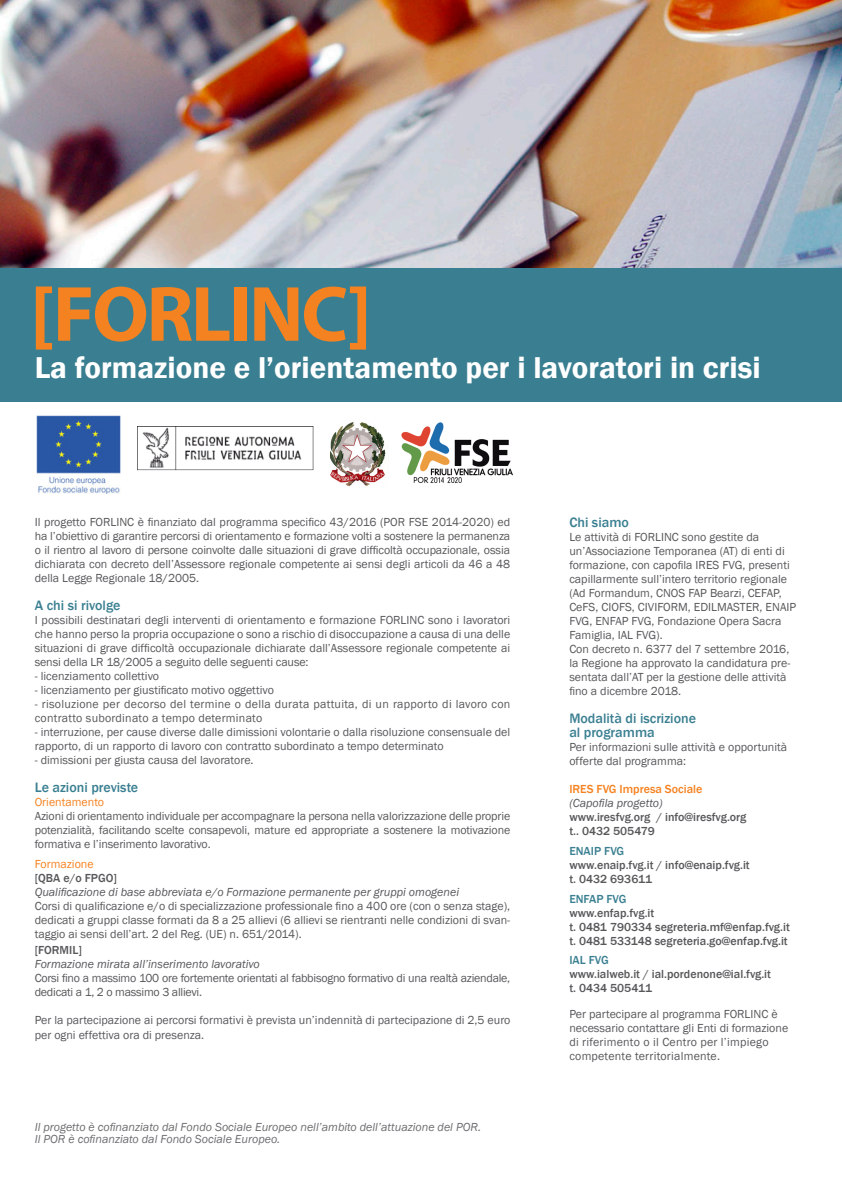
<style>
.page{position:relative;width:842px;height:1191px;background:#fff}
.page>*{position:absolute;margin:0;border:0;box-sizing:border-box;transform-origin:0 0}
.t1{font:700 79px "Myriad Pro";letter-spacing:-.03em;color:#f58220}
.t2{font:600 31px "Franklin Gothic";color:#fff}
.t3{font:500 14px "Franklin Gothic";color:#3a7f91}
.t4{font:12px/14px "Franklin Gothic";color:#57585a}
.t5{font:500 12px "Franklin Gothic";color:#57585a}
.t6{font:italic 12px "Franklin Gothic";color:#57585a}
.t7{font:italic 12px "Franklin Gothic";color:#6c6d70}
.t8{font:12px/14px "Franklin Gothic";letter-spacing:.02em;color:#57585a}
.t9{font:12px/14px "Franklin Gothic";letter-spacing:-.02em;color:#57585a}
.t10{font:12px "Franklin Gothic";color:#f58220}
.t11{font:500 12px "Franklin Gothic";color:#3a7f91}
.t12{font:500 12px "Franklin Gothic";color:#f58220}
</style>
<div class="page">
<img style="left:0;top:0;width:842px;height:268px">
<div style="left:0;top:268px;width:842px;height:134px;background:#3a7f91"></div>
<img style="left:36px;top:415px;width:85px;height:78px">
<img style="left:137px;top:426px;width:176px;height:44px">
<img style="left:330px;top:422px;width:56px;height:65px">
<img style="left:401px;top:422px;width:112px;height:61px">
<p class="t1" style="left:30px;top:262px;width:342px">[FORLINC]</p>
<p class="t2" style="left:35px;top:348px;width:727px">La formazione e l’orientamento per i lavoratori in crisi</p>
<p class="t4" style="left:35px;top:515px;width:477px;text-align:justify">Il progetto FORLINC è finanziato dal programma specifico 43/2016 (POR FSE 2014-2020) ed ha l’obiettivo di garantire percorsi di orientamento e formazione volti a sostenere la permanenza o il rientro al lavoro di persone coinvolte dalle situazioni di grave difficoltà occupazionale, ossia dichiarata con decreto dell’Assessore regionale competente ai sensi degli articoli da 46 a 48 della Legge Regionale 18/2005.</p>
<p class="t3" style="left:35px;top:596px;width:87px">A chi si rivolge</p>
<p class="t4" style="left:35px;top:613px;width:477px;text-align:justify">I possibili destinatari degli interventi di orientamento e formazione FORLINC sono i lavoratori che hanno perso la propria occupazione o sono a rischio di disoccupazione a causa di una delle situazioni di grave difficoltà occupazionale dichiarate dall’Assessore regionale competente ai sensi della LR 18/2005 a seguito delle seguenti cause:</p>
<p class="t4" style="left:35px;top:669px;width:126px">- licenziamento collettivo</p>
<p class="t4" style="left:35px;top:683px;width:241px">- licenziamento per giustificato motivo oggettivo</p>
<p class="t8" style="left:35px;top:697px;width:477px">- risoluzione per decorso del termine o della durata pattuita, di un rapporto di lavoro con contratto subordinato a tempo determinato</p>
<p class="t4" style="left:35px;top:725px;width:477px">- interruzione, per cause diverse dalle dimissioni volontarie o dalla risoluzione consensuale del rapporto, di un rapporto di lavoro con contratto subordinato a tempo determinato</p>
<p class="t4" style="left:35px;top:753px;width:220px">- dimissioni per giusta causa del lavoratore.</p>
<p class="t3" style="left:35px;top:778px;width:105px">Le azioni previste</p>
<p class="t10" style="left:35px;top:794px;width:71px">Orientamento</p>
<p class="t4" style="left:35px;top:809px;width:477px;text-align:justify">Azioni di orientamento individuale per accompagnare la persona nella valorizzazione delle proprie potenzialità, facilitando scelte consapevoli, mature ed appropriate a sostenere la motivazione formativa e l’inserimento lavorativo.</p>
<p class="t10" style="left:35px;top:856px;width:61px">Formazione</p>
<p class="t5" style="left:35px;top:870px;width:84px">[QBA e/o FPGO]</p>
<p class="t6" style="left:35px;top:884px;width:426px">Qualificazione di base abbreviata e/o Formazione permanente per gruppi omogenei</p>
<p class="t4" style="left:35px;top:898px;width:477px;text-align:justify">Corsi di qualificazione e/o di specializzazione professionale fino a 400 ore (con o senza stage), dedicati a gruppi classe formati da 8 a 25 allievi (6 allievi se rientranti nelle condizioni di svan&shy;taggio ai sensi dell’art. 2 del Reg. (UE) n. 651/2014).</p>
<p class="t5" style="left:35px;top:943px;width:49px">[FORMIL]</p>
<p class="t6" style="left:35px;top:957px;width:227px">Formazione mirata all’inserimento lavorativo</p>
<p class="t9" style="left:35px;top:971px;width:477px">Corsi fino a massimo 100 ore fortemente orientati al fabbisogno formativo di una realtà aziendale, dedicati a 1, 2 o massimo 3 allievi.</p>
<p class="t4" style="left:35px;top:1013px;width:477px;line-height:14.4px">Per la partecipazione ai percorsi formativi è prevista un’indennità di partecipazione di 2,5 euro per ogni effettiva ora di presenza.</p>
<p class="t7" style="left:35px;top:1119px;width:448px">Il progetto è cofinanziato dal Fondo Sociale Europeo nell’ambito dell’attuazione del POR.</p>
<p class="t7" style="left:35px;top:1131px;width:247px">Il POR è cofinanziato dal Fondo Sociale Europeo.</p>
<p class="t3" style="left:569px;top:514px;width:61px">Chi siamo</p>
<p class="t4" style="left:569px;top:530px;width:228px">Le attività di FORLINC sono gestite da un’Associazione Temporanea (AT) di enti di formazione, con capofila IRES FVG, presenti capillarmente sull’intero territorio regionale (Ad Formandum, CNOS FAP Bearzi, CEFAP, CeFS, CIOFS, CIVIFORM, EDILMASTER, ENAIP FVG, ENFAP FVG, Fondazione Opera Sacra Famiglia, IAL FVG).</p>
<p class="t4" style="left:569px;top:642px;width:222px">Con decreto n. 6377 del 7 settembre 2016, la Regione ha approvato la candidatura pre&shy;sentata dall’AT per la gestione delle attività fino a dicembre 2018.</p>
<p class="t3" style="left:569px;top:710px;width:128px">Modalità di iscrizione</p>
<p class="t3" style="left:569px;top:724px;width:87px">al programma</p>
<p class="t4" style="left:569px;top:740px;width:219px">Per informazioni sulle attività e opportunità offerte dal programma:</p>
<p class="t12" style="left:569px;top:782px;width:135px">IRES FVG Impresa Sociale</p>
<p class="t6" style="left:569px;top:795px;width:95px">(Capofila progetto)</p>
<p class="t5" style="left:569px;top:810px;width:179px">www.iresfvg.org / info@iresfvg.org</p>
<p class="t5" style="left:569px;top:824px;width:87px">t.. 0432 505479</p>
<p class="t11" style="left:569px;top:843px;width:56px">ENAIP FVG</p>
<p class="t5" style="left:569px;top:857px;width:182px">www.enaip.fvg.it / info@enaip.fvg.it</p>
<p class="t5" style="left:569px;top:871px;width:84px">t. 0432 693611</p>
<p class="t11" style="left:569px;top:891px;width:59px">ENFAP FVG</p>
<p class="t5" style="left:569px;top:905px;width:87px">www.enfap.fvg.it</p>
<p class="t5" style="left:569px;top:919px;width:222px">t. 0481 790334 segreteria.mf@enfap.fvg.it</p>
<p class="t5" style="left:569px;top:933px;width:220px">t. 0481 533148 segreteria.go@enfap.fvg.it</p>
<p class="t11" style="left:569px;top:953px;width:41px">IAL FVG</p>
<p class="t5" style="left:569px;top:967px;width:203px">www.ialweb.it / ial.pordenone@ial.fvg.it</p>
<p class="t5" style="left:569px;top:981px;width:84px">t. 0434 505411</p>
<p class="t4" style="left:569px;top:1007px;width:220px">Per partecipare al programma FORLINC è necessario contattare gli Enti di formazione di riferimento o il Centro per l’impiego competente territorialmente.</p>
</div>
